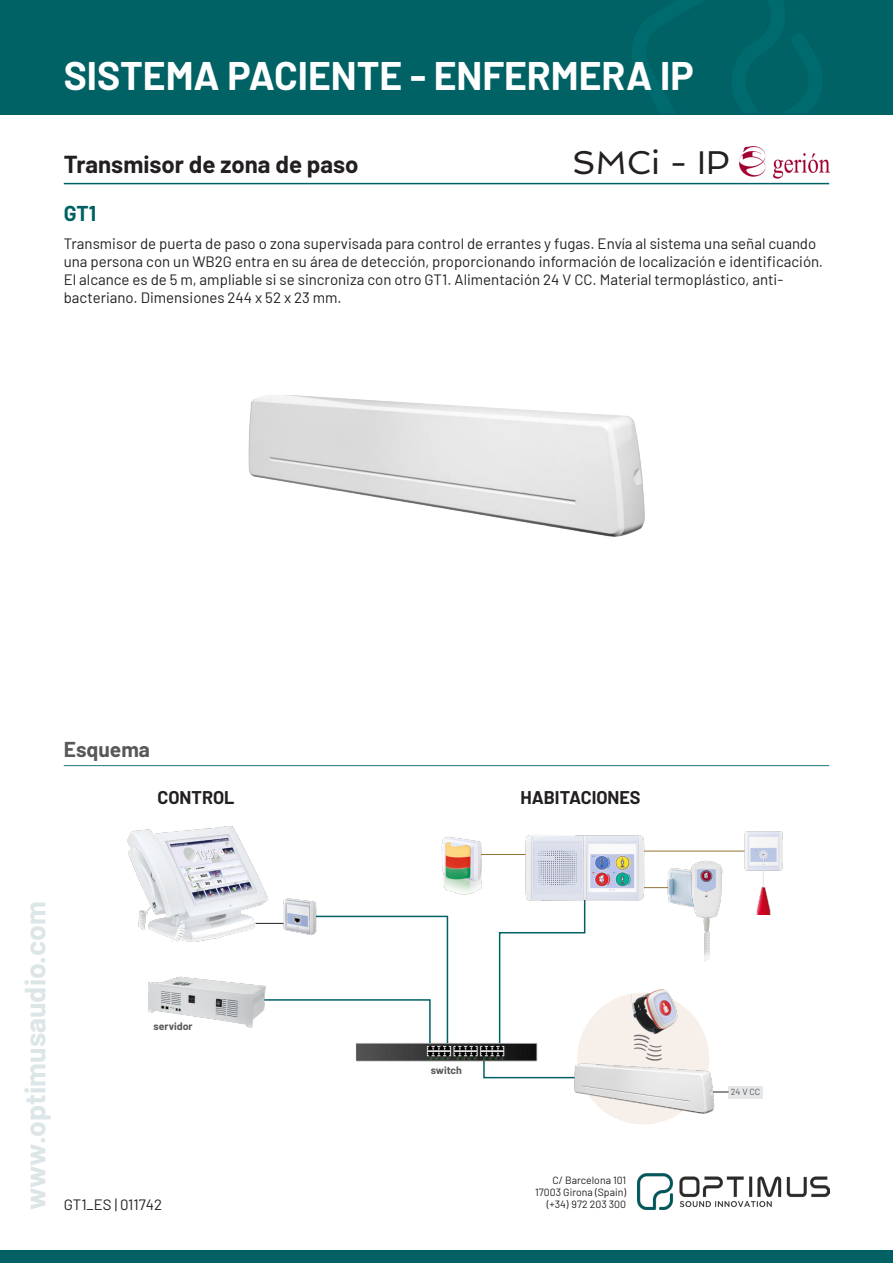
<style>
.page{position:relative;width:893px;height:1263px;background:#fff}
.page>*{position:absolute;margin:0;border:0;box-sizing:border-box;transform-origin:0 0}
.TITULAR1{font:700 39px "Barlow";color:#fff}
.TITULAR2{font:33px "Spinnaker";color:#231f20}
.INFOPIE{font:700 28.5px "Barlow";color:#dce5e7}
.TITULAR2-2{font:700 24px "Barlow";color:#231f20}
.TUTULAR3{font:700 21px "Barlow";color:#57585a}
.MODELO{font:700 21px "Barlow";color:#006164}
.TITULAR2-3{font:700 18px "Barlow";color:#231f20}
.DESCRIPCIÓN{font:15px/18px "Barlow";color:#231f20}
.INFOPIE-2{font:15px "Barlow";color:#231f20}
.INFOPIE-3{font:10.5px "Barlow";color:#231f20}
.INFOPIE-4{font:700 10.5px "Barlow";color:#57585a}
.INFOPIE-5{font:9px "Barlow";color:#57585a}
</style>
<div class="page">
<div style="left:0;top:0;width:893px;height:115px;background:#006265"></div>
<img style="left:638px;top:1174px;width:191px;height:35px">
<div style="left:0;top:1250px;width:893px;height:13px;background:#006164"></div>
<hr style="left:64px;top:183px;width:765px;height:1px;background:#006164">
<img style="left:248px;top:395px;width:397px;height:142px">
<svg style="left:498px;top:902px;width:88px;height:144px"></svg>
<hr style="left:64px;top:765px;width:765px;height:1px;background:#1d777b">
<img style="left:127px;top:826px;width:141px;height:116px">
<img style="left:148px;top:976px;width:108px;height:52px">
<img style="left:441px;top:836px;width:41px;height:59px">
<img style="left:742px;top:831px;width:41px;height:83px">
<img style="left:665px;top:868px;width:23px;height:38px">
<img style="left:688px;top:860px;width:35px;height:101px">
<hr style="left:481px;top:854px;width:47px;height:1px;background:#937435">
<hr style="left:644px;top:851px;width:101px;height:1px;background:#937435">
<svg style="left:647px;top:887px;width:21px;height:1px"></svg>
<svg style="left:256px;top:915px;width:193px;height:127px"></svg>
<img style="left:280px;top:898px;width:41px;height:39px">
<img style="left:525px;top:835px;width:122px;height:67px">
<svg style="left:483px;top:1059px;width:89px;height:20px"></svg>
<div style="left:577px;top:992px;width:132px;height:132px;background:#f7efea;border-radius:50%"></div>
<img style="left:632px;top:989px;width:47px;height:44px">
<div style="left:729px;top:1085px;width:34px;height:13px;background:#e6e7e9"></div>
<svg style="left:715px;top:1092px;width:14px;height:1px"></svg>
<img style="left:572px;top:1063px;width:143px;height:52px">
<img style="left:356px;top:1042px;width:181px;height:20px">
<img style="left:740px;top:146px;width:89px;height:33px">
<p class="TITULAR1" style="left:64px;top:47px;width:631px">SISTEMA PACIENTE - ENFERMERA IP</p>
<p class="TITULAR2-2" style="left:64px;top:146px;width:296px">Transmisor de zona de paso</p>
<p class="MODELO" style="left:64px;top:198px;width:34px">GT1</p>
<p class="TITULAR2" style="left:572px;top:143px;width:159px">SMCi - IP</p>
<p class="DESCRIPCIÓN" style="left:64px;top:233px;width:761px">Transmisor de puerta de paso o zona supervisada para control de errantes y fugas. Envía al sistema una señal cuando una persona con un WB2G entra en su área de detección, proporcionando información de localización e identificación.<br>El alcance es de 5 m, ampliable si se sincroniza con otro GT1. Alimentación 24 V CC. Material termoplástico, anti&shy;bacteriano. Dimensiones 244 x 52 x 23 mm.</p>
<p class="TUTULAR3" style="left:64px;top:733px;width:88px">Esquema</p>
<p class="TITULAR2-3" style="left:157px;top:785px;width:79px">CONTROL</p>
<p class="TITULAR2-3" style="left:520px;top:785px;width:122px">HABITACIONES</p>
<p class="INFOPIE" style="left:14px;top:1210px;width:310px;rotate:-90deg">www.optimusaudio.com</p>
<p class="INFOPIE-4" style="left:154px;top:1018px;width:41px">servidor</p>
<p class="INFOPIE-4" style="left:431px;top:1063px;width:33px">switch</p>
<p class="INFOPIE-3" style="left:552px;top:1173px;width:75px">C/ Barcelona 101</p>
<p class="INFOPIE-3" style="left:535px;top:1185px;width:92px">17003 Girona (Spain)</p>
<p class="INFOPIE-2" style="left:64px;top:1194px;width:100px">GT1_ES | 011742</p>
<p class="INFOPIE-3" style="left:547px;top:1197px;width:81px">(+34) 972 203 300</p>
<p class="INFOPIE-5" style="left:731px;top:1085px;width:31px">24 V CC</p>
</div>
